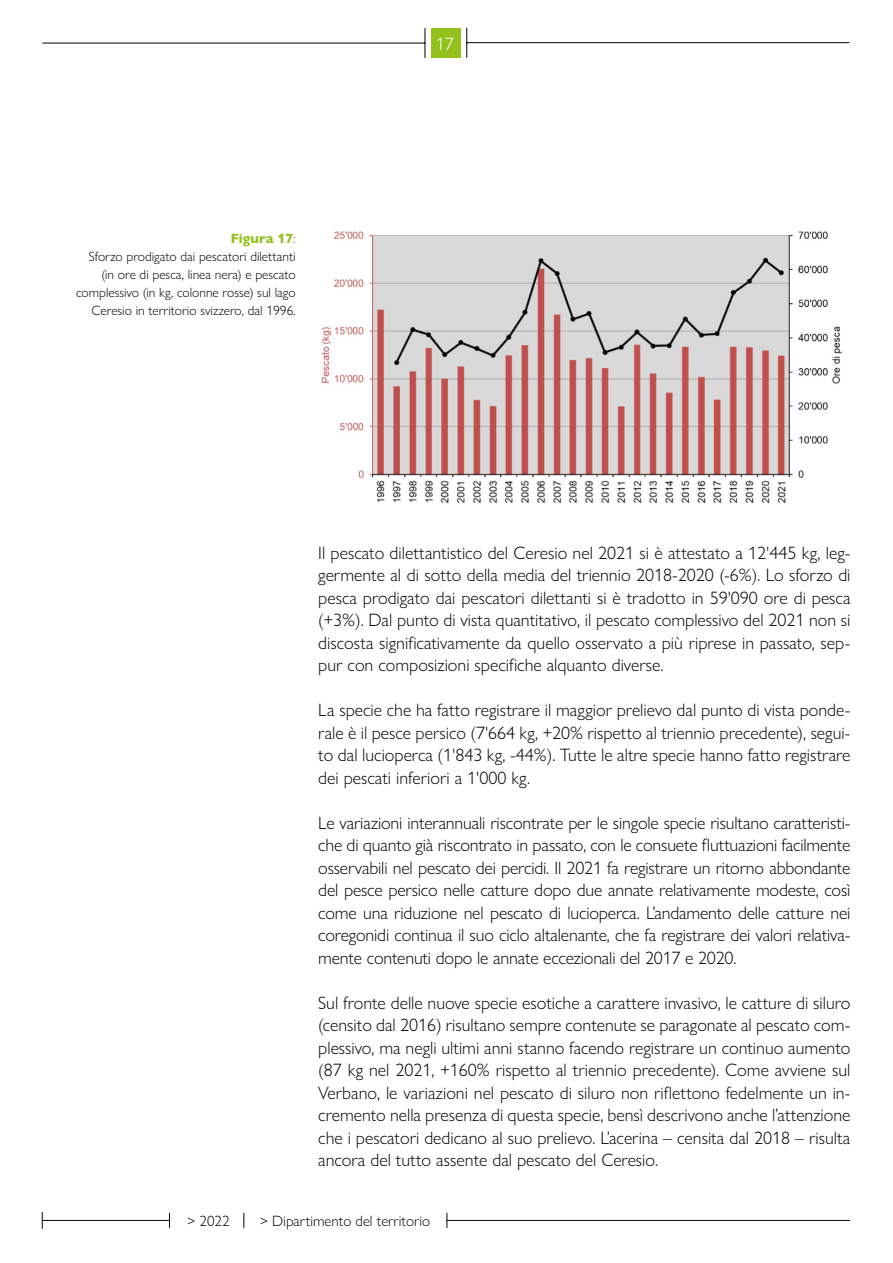
<style>
.page{position:relative;width:893px;height:1263px;background:#fff}
.page>*{position:absolute;margin:0;border:0;box-sizing:border-box;transform-origin:0 0}
.t1{font:300 18px/22.5px "Gill Sans Nova";color:#000;text-align:justify}
.t2{font:300 18px "Gill Sans Nova";color:#fff}
.t3{font:300 15px "Gill Sans Nova";color:#000}
.t4{font:300 13.5px/18px "Gill Sans Nova";color:#000;text-align:right}
.s1{font-weight:800;color:#95c11f}
.s2{color:#575756}
</style>
<div class="page">
<div style="left:431px;top:28px;width:30px;height:29px;background:#95c11f"></div>
<hr style="left:42px;top:43px;width:383px;height:1px;background:#000">
<hr style="left:425px;top:28px;width:1px;height:30px;background:#000">
<hr style="left:467px;top:42px;width:382px;height:1px;background:#000">
<hr style="left:466px;top:28px;width:1px;height:30px;background:#000">
<hr style="left:447px;top:1220px;width:403px;height:1px;background:#000">
<svg style="left:447px;top:1213px;width:1px;height:15px"></svg>
<hr style="left:42px;top:1220px;width:127px;height:1px;background:#000">
<svg style="left:169px;top:1213px;width:1px;height:15px"></svg>
<svg style="left:244px;top:1213px;width:1px;height:15px"></svg>
<svg style="left:42px;top:1212px;width:1px;height:17px"></svg>
<img style="left:321px;top:231px;width:521px;height:273px">
<p class="t4" style="left:76px;top:229px;width:221px"><span class="s1">Figura 17</span><span class="s2">:<br></span>Sforzo prodigato dai pescatori dilettanti (in ore di pesca, linea nera) e pescato complessivo (in kg, colonne rosse) sul lago Ceresio in territorio svizzero, dal 1996.</p>
<p class="t2" style="left:436px;top:33px;width:19px">17</p>
<p class="t1" style="left:318px;top:541px;width:534px">Il pescato dilettantistico del Ceresio nel 2021 si è attestato a 12'445 kg, leg&shy;germente al di sotto della media del triennio 2018-2020 (-6%). Lo sforzo di pesca prodigato dai pescatori dilettanti si è tradotto in 59'090 ore di pesca (+3%). Dal punto di vista quantitativo, il pescato complessivo del 2021 non si discosta significativamente da quello osservato a più riprese in passato, sep&shy;pur con composizioni specifiche alquanto diverse.</p>
<p class="t1" style="left:318px;top:699px;width:534px">La specie che ha fatto registrare il maggior prelievo dal punto di vista ponde&shy;rale è il pesce persico (7'664 kg, +20% rispetto al triennio precedente), segui&shy;to dal lucioperca (1'843 kg, -44%). Tutte le altre specie hanno fatto registrare dei pescati inferiori a 1'000 kg.</p>
<p class="t1" style="left:318px;top:811px;width:534px">Le variazioni interannuali riscontrate per le singole specie risultano caratteristi&shy;che di quanto già riscontrato in passato, con le consuete fluttuazioni facilmente osservabili nel pescato dei percidi. Il 2021 fa registrare un ritorno abbondante del pesce persico nelle catture dopo due annate relativamente modeste, così come una riduzione nel pescato di lucioperca. L’andamento delle catture nei coregonidi continua il suo ciclo altalenante, che fa registrare dei valori relativa&shy;mente contenuti dopo le annate eccezionali del 2017 e 2020.</p>
<p class="t1" style="left:318px;top:991px;width:534px">Sul fronte delle nuove specie esotiche a carattere invasivo, le catture di siluro (censito dal 2016) risultano sempre contenute se paragonate al pescato com&shy;plessivo, ma negli ultimi anni stanno facendo registrare un continuo aumento (87 kg nel 2021, +160% rispetto al triennio precedente). Come avviene sul Verbano, le variazioni nel pescato di siluro non riflettono fedelmente un in&shy;cremento nella presenza di questa specie, bensì descrivono anche l’attenzione che i pescatori dedicano al suo prelievo. L’acerina – censita dal 2018 – risulta ancora del tutto assente dal pescato del Ceresio.</p>
<p class="t3" style="left:188px;top:1211px;width:43px">&gt; 2022</p>
<p class="t3" style="left:260px;top:1211px;width:171px">&gt; Dipartimento del territorio</p>
</div>
